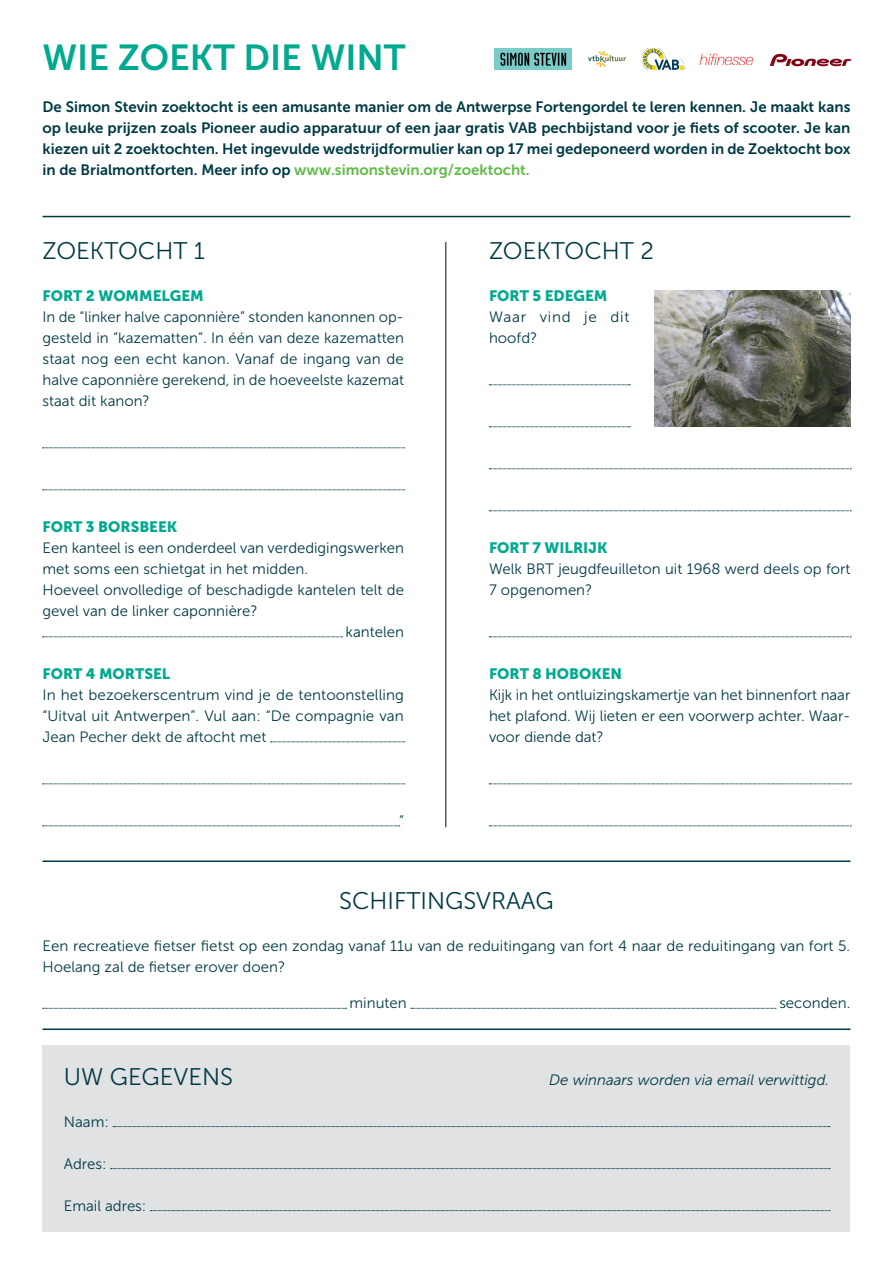
<style>
.page{position:relative;width:893px;height:1263px;background:#fff}
.page>*{position:absolute;margin:0;border:0;box-sizing:border-box;transform-origin:0 0}
.h4_activiteiten{font:36px "Museo Sans 700";color:#00a98f}
.h4_activiteiten-2{font:24px "Museo Sans 300";color:#003a44}
.body{font:15px/21px "Museo Sans 300";color:#003a44}
.body-2{font:15px/21px "Museo Sans 700";color:#003a44;text-align:justify}
.h_boventiteltje_FORT{font:15px "Museo Sans 900";color:#00a98f}
.body-3{font:italic 15px "Museo Sans 300";color:#003a44}
.body-4{font:15px/21px "Museo Sans 300";letter-spacing:.05em;color:#003a44}
.s1{color:#60bb46}
</style>
<div class="page">
<div style="left:43px;top:1045px;width:807px;height:187px;background:#e1e2e4"></div>
<svg style="left:113px;top:1126px;width:717px;height:1px"></svg>
<svg style="left:111px;top:1168px;width:719px;height:1px"></svg>
<svg style="left:151px;top:1210px;width:679px;height:1px"></svg>
<hr style="left:43px;top:216px;width:807px;height:1px;background:#003a44">
<svg style="left:43px;top:448px;width:362px;height:1px"></svg>
<svg style="left:43px;top:490px;width:362px;height:1px"></svg>
<svg style="left:43px;top:637px;width:299px;height:1px"></svg>
<svg style="left:271px;top:742px;width:134px;height:1px"></svg>
<svg style="left:43px;top:784px;width:362px;height:1px"></svg>
<svg style="left:43px;top:826px;width:357px;height:1px"></svg>
<svg style="left:489px;top:385px;width:141px;height:1px"></svg>
<svg style="left:489px;top:427px;width:141px;height:1px"></svg>
<svg style="left:489px;top:469px;width:362px;height:1px"></svg>
<svg style="left:489px;top:511px;width:362px;height:1px"></svg>
<svg style="left:489px;top:637px;width:362px;height:1px"></svg>
<svg style="left:489px;top:784px;width:362px;height:1px"></svg>
<svg style="left:489px;top:826px;width:362px;height:1px"></svg>
<img style="left:655px;top:290px;width:195px;height:137px">
<hr style="left:43px;top:860px;width:807px;height:2px;background:#003a44">
<svg style="left:43px;top:1008px;width:303px;height:1px"></svg>
<svg style="left:411px;top:1008px;width:365px;height:1px"></svg>
<hr style="left:43px;top:1028px;width:807px;height:2px;background:#003a44">
<hr style="left:445px;top:242px;width:1px;height:585px;background:#57585a">
<img style="left:642px;top:49px;width:43px;height:21px">
<img style="left:769px;top:53px;width:83px;height:14px">
<img style="left:700px;top:54px;width:54px;height:11px">
<img style="left:588px;top:51px;width:38px;height:16px">
<img style="left:495px;top:49px;width:77px;height:21px">
<p class="h4_activiteiten" style="left:43px;top:37px;width:365px">WIE ZOEKT DIE WINT</p>
<p class="body-2" style="left:43px;top:96px;width:810px">De Simon Stevin zoektocht is een amusante manier om de Antwerpse Fortengordel te leren kennen. Je maakt kans op leuke prijzen zoals Pioneer audio apparatuur of een jaar gratis VAB pechbijstand voor je fiets of scooter. Je kan kiezen uit 2 zoektochten. Het ingevulde wedstrijdformulier kan op 17 mei gedeponeerd worden in de Zoektocht box in de Brialmontforten. Meer info op <span class="s1">www.simonstevin.org/zoektocht.</span></p>
<p class="h4_activiteiten-2" style="left:43px;top:238px;width:164px">ZOEKTOCHT 1</p>
<p class="h_boventiteltje_FORT" style="left:43px;top:287px;width:163px">FORT 2 WOMMELGEM</p>
<p class="body" style="left:43px;top:306px;width:363px;text-align:justify">In de “linker halve caponnière” stonden kanonnen op&shy;gesteld in “kazematten”. In één van deze kazematten staat nog een echt kanon. Vanaf de ingang van de halve caponnière gerekend, in de hoeveelste kazemat staat dit kanon?</p>
<p class="h_boventiteltje_FORT" style="left:43px;top:518px;width:136px">FORT 3 BORSBEEK</p>
<p class="body" style="left:43px;top:537px;width:363px">Een kanteel is een onderdeel van verdedigingswerken met soms een schietgat in het midden.</p>
<p class="body" style="left:43px;top:579px;width:363px">Hoeveel onvolledige of beschadigde kantelen telt de gevel van de linker caponnière?</p>
<p class="body" style="left:346px;top:621px;width:60px">kantelen</p>
<p class="h_boventiteltje_FORT" style="left:43px;top:665px;width:129px">FORT 4 MORTSEL</p>
<p class="body" style="left:43px;top:684px;width:363px;text-align:justify">In het bezoekerscentrum vind je de tentoonstelling “Uitval uit Antwerpen”. Vul aan: “De compagnie van Jean Pecher dekt de aftocht met</p>
<p class="body" style="left:399px;top:810px;width:6px">”</p>
<p class="h4_activiteiten-2" style="left:489px;top:238px;width:166px">ZOEKTOCHT 2</p>
<p class="h_boventiteltje_FORT" style="left:489px;top:287px;width:120px">FORT 5 EDEGEM</p>
<p class="body-4" style="left:489px;top:306px;width:142px">Waar vind je dit hoofd?</p>
<p class="h_boventiteltje_FORT" style="left:489px;top:539px;width:120px">FORT 7 WILRIJK</p>
<p class="body" style="left:489px;top:558px;width:363px">Welk BRT jeugdfeuilleton uit 1968 werd deels op fort<br>7 opgenomen?</p>
<p class="h_boventiteltje_FORT" style="left:489px;top:665px;width:135px">FORT 8 HOBOKEN</p>
<p class="body" style="left:489px;top:684px;width:363px;text-align:justify">Kijk in het ontluizingskamertje van het binnenfort naar het plafond. Wij lieten er een voorwerp achter. Waar&shy;voor diende dat?</p>
<p class="h4_activiteiten-2" style="left:339px;top:888px;width:216px">SCHIFTINGSVRAAG</p>
<p class="body" style="left:43px;top:936px;width:809px">Een recreatieve fietser fietst op een zondag vanaf 11u van de reduitingang van fort 4 naar de reduitingang van fort 5.<br>Hoelang zal de fietser erover doen?</p>
<p class="body" style="left:350px;top:993px;width:59px">minuten</p>
<p class="body" style="left:779px;top:993px;width:73px">seconden.</p>
<p class="h4_activiteiten-2" style="left:64px;top:1063px;width:171px">UW GEGEVENS</p>
<p class="body" style="left:64px;top:1111px;width:47px">Naam:</p>
<p class="body" style="left:64px;top:1153px;width:44px">Adres:</p>
<p class="body" style="left:64px;top:1195px;width:84px">Email adres:</p>
<p class="body-3" style="left:549px;top:1071px;width:281px">De winnaars worden via email verwittigd.</p>
</div>
